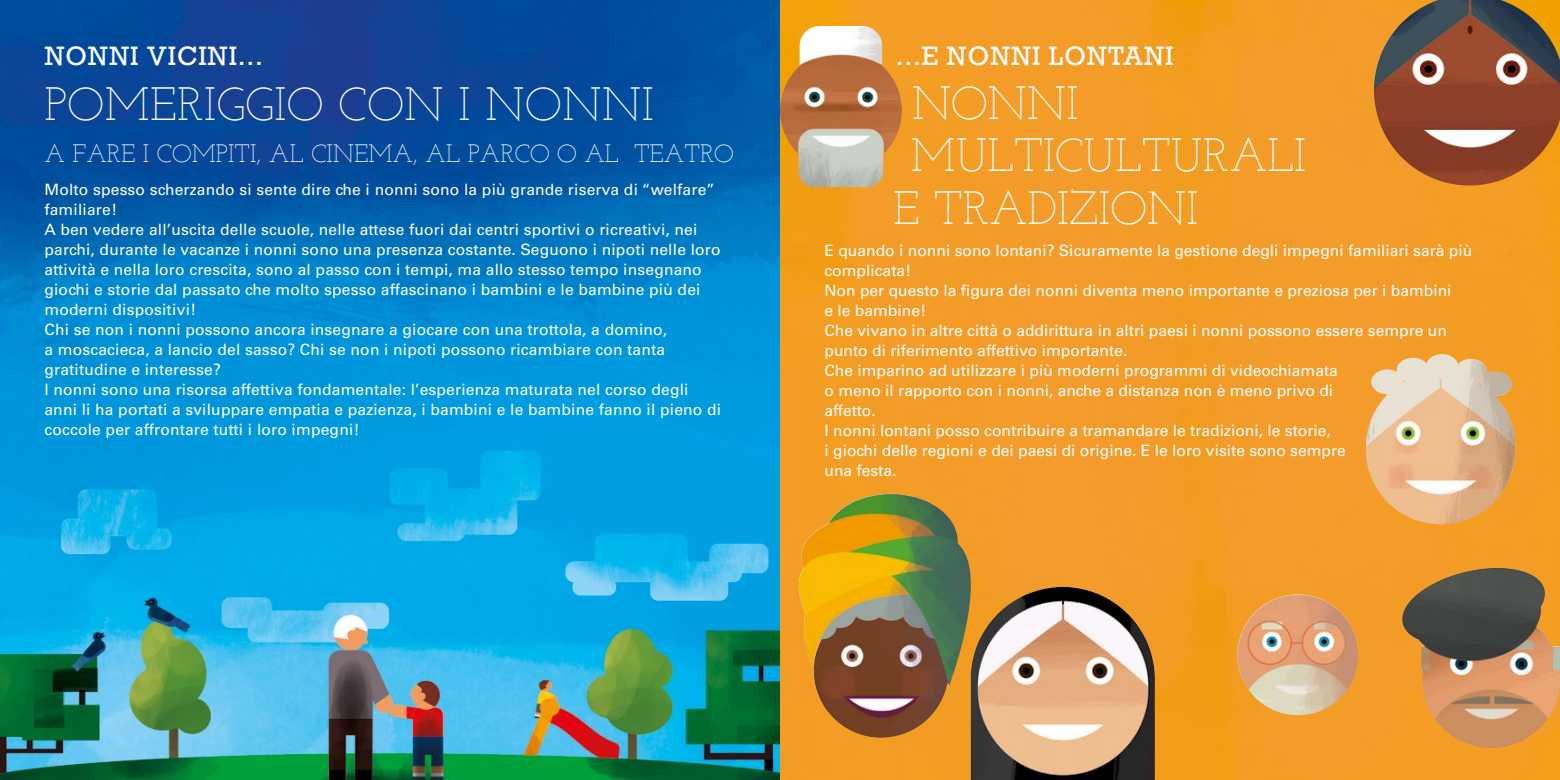
<style>
.page{position:relative;width:1560px;height:780px;background:#fff}
.page>*{position:absolute;margin:0;border:0;box-sizing:border-box;transform-origin:0 0}
.t1{font:300 46.62px "Josefin Slab";color:#fff}
.t2{font:300 25px "Josefin Slab";color:#fff}
.t3{font:25px "Rockwell";letter-spacing:.03em;color:#fff}
.t4{font:15.62px/20px "Univers LT Std";letter-spacing:.01em;color:#fff}
</style>
<div class="page">
<img style="left:0;top:0;width:1559px;height:780px">
<img style="left:1373px;top:0;width:64px;height:116px">
<img style="left:975px;top:587px;width:83px;height:62px">
<img style="left:1402px;top:568px;width:88px;height:45px">
<img style="left:779px;top:26px;width:79px;height:106px">
<img style="left:1370px;top:354px;width:71px;height:50px">
<img style="left:798px;top:494px;width:87px;height:93px">
<img style="left:1241px;top:594px;width:55px;height:39px">
<h2 class="t3" style="left:44px;top:40px;width:220px">NONNI VICINI...</h2>
<h1 class="t1" style="left:44px;top:76px;width:611px">POMERIGGIO CON I NONNI</h1>
<h2 class="t2" style="left:44px;top:138px;width:691px">A FARE I COMPITI, AL CINEMA, AL PARCO O AL TEATRO</h2>
<p class="t4" style="left:44px;top:179px;width:678px">Molto spesso scherzando si sente dire che i nonni sono la più grande riserva di “welfare” familiare!<br>A ben vedere all’uscita delle scuole, nelle attese fuori dai centri sportivi o ricreativi, nei parchi, durante le vacanze i nonni sono una presenza costante. Seguono i nipoti nelle loro attività e nella loro crescita, sono al passo con i tempi, ma allo stesso tempo insegnano giochi e storie dal passato che molto spesso affascinano i bambini e le bambine più dei moderni dispositivi!<br>Chi se non i nonni possono ancora insegnare a giocare con una trottola, a domino,<br>a moscacieca, a lancio del sasso? Chi se non i nipoti possono ricambiare con tanta gratitudine e interesse?<br>I nonni sono una risorsa affettiva fondamentale: l’esperienza maturata nel corso degli anni li ha portati a sviluppare empatia e pazienza, i bambini e le bambine fanno il pieno di coccole per affrontare tutti i loro impegni!</p>
<h2 class="t3" style="left:895px;top:40px;width:279px">...E NONNI LONTANI</h2>
<h1 class="t1" style="left:911px;top:75px;width:168px">NONNI</h1>
<h1 class="t1" style="left:910px;top:128px;width:397px">MULTICULTURALI</h1>
<h1 class="t1" style="left:893px;top:180px;width:306px">E TRADIZIONI</h1>
<p class="t4" style="left:824px;top:240px;width:649px">E quando i nonni sono lontani? Sicuramente la gestione degli impegni familiari sarà più complicata!<br>Non per questo la figura dei nonni diventa meno importante e preziosa per i bambini<br>e le bambine!<br>Che vivano in altre città o addirittura in altri paesi i nonni possono essere sempre un punto di riferimento affettivo importante.<br>Che imparino ad utilizzare i più moderni programmi di videochiamata<br>o meno il rapporto con i nonni, anche a distanza non è meno privo di<br>affetto.<br>I nonni lontani posso contribuire a tramandare le tradizioni, le storie,<br>i giochi delle regioni e dei paesi di origine. E le loro visite sono sempre<br>una festa.</p>
</div>
